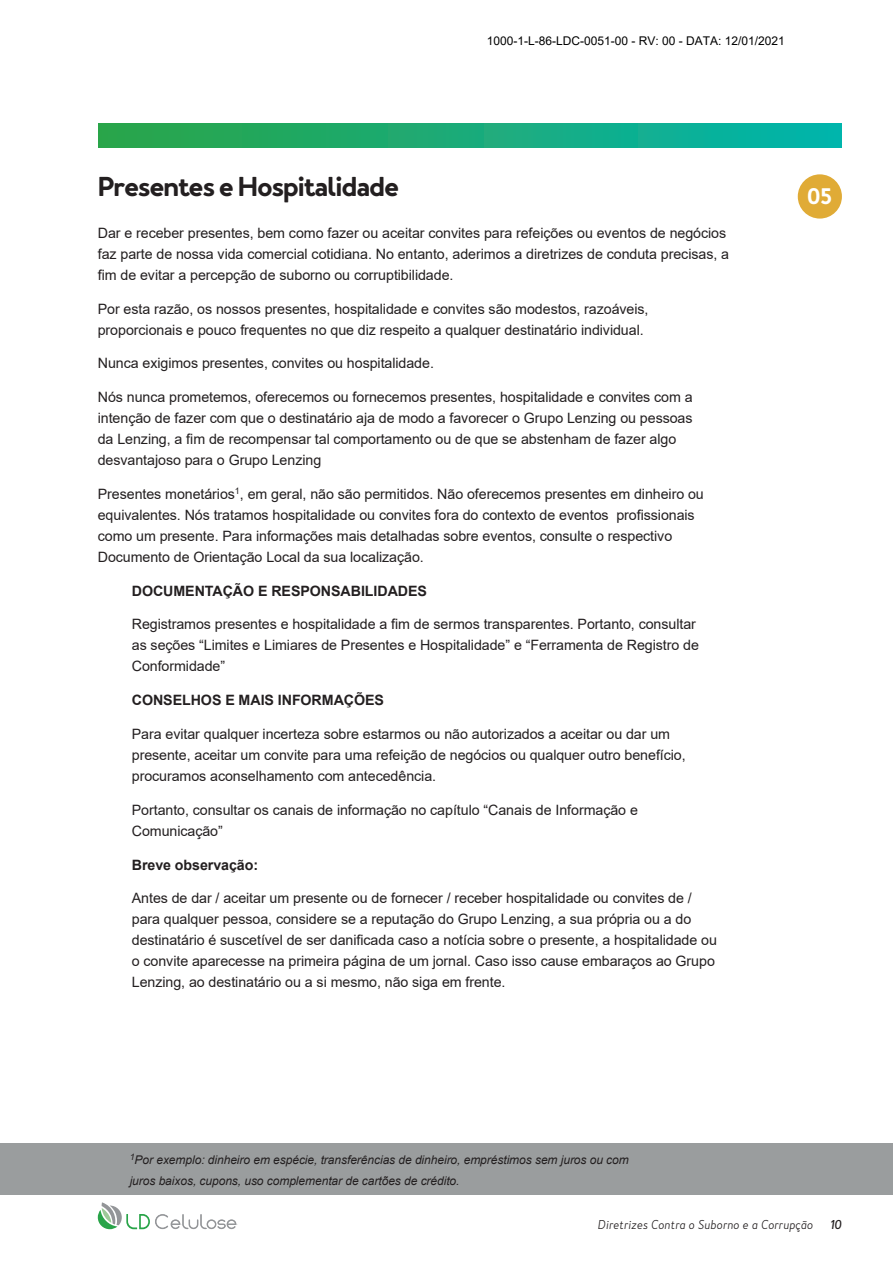
<style>
.page{position:relative;width:893px;height:1263px;background:#fff}
.page>*{position:absolute;margin:0;border:0;box-sizing:border-box;transform-origin:0 0}
.t1{font:700 25.5px "Merlo Neue Round";letter-spacing:-.03em;color:#231f20}
.t2{font:700 21px "Merlo Neue Round";color:#fff}
.t3{font:14.25px/21px "Arial";letter-spacing:-.005em;color:#231f20}
.t4{font:700 14.25px "Arial";letter-spacing:-.005em;color:#231f20}
.t5{font:italic 12px/21px "Arial";letter-spacing:-.005em;color:#231f20}
.t6{font:12px "Arial";color:#000}
.t7{font:italic 300 12px "Merlo Neue";letter-spacing:.02em;color:#231f20}
.t8{font:italic 500 12px "Merlo Neue";color:#231f20}
</style>
<div class="page">
<svg style="left:98px;top:1202px;width:138px;height:27px"></svg>
<div style="left:99px;top:123px;width:743px;height:24px;background:linear-gradient(to right,#2da447,#03b4ad)"></div>
<div style="left:798px;top:174px;width:44px;height:45px;background:#e0ab36;border-radius:50%"></div>
<div style="left:0;top:1144px;width:893px;height:51px;background:#9a9d9e"></div>
<p class="t6" style="left:487px;top:33px;width:300px">1000-1-L-86-LDC-0051-00 - RV: 00 - DATA: 12/01/2021</p>
<p class="t1" style="left:98px;top:169px;width:303px">Presentes e Hospitalidade</p>
<p class="t2" style="left:807px;top:182px;width:26px">05</p>
<p class="t3" style="left:98px;top:222px;width:633px">Dar e receber presentes, bem como fazer ou aceitar convites para refeições ou eventos de negócios faz parte de nossa vida comercial cotidiana. No entanto, aderimos a diretrizes de conduta precisas, a fim de evitar a percepção de suborno ou corruptibilidade.</p>
<p class="t3" style="left:98px;top:298px;width:552px">Por esta razão, os nossos presentes, hospitalidade e convites são modestos, razoáveis, proporcionais e pouco frequentes no que diz respeito a qualquer destinatário individual.</p>
<p class="t3" style="left:98px;top:353px;width:338px">Nunca exigimos presentes, convites ou hospitalidade.</p>
<p class="t3" style="left:98px;top:387px;width:596px">Nós nunca prometemos, oferecemos ou fornecemos presentes, hospitalidade e convites com a intenção de fazer com que o destinatário aja de modo a favorecer o Grupo Lenzing ou pessoas da Lenzing, a fim de recompensar tal comportamento ou de que se abstenham de fazer algo desvantajoso para o Grupo Lenzing</p>
<p class="t3" style="left:98px;top:483px;width:608px">Presentes monetários<sup>1</sup>, em geral, não são permitidos. Não oferecemos presentes em dinheiro ou equivalentes. Nós tratamos hospitalidade ou convites fora do contexto de eventos profissionais como um presente. Para informações mais detalhadas sobre eventos, consulte o respectivo Documento de Orientação Local da sua localização.</p>
<p class="t4" style="left:132px;top:581px;width:297px">DOCUMENTAÇÃO E RESPONSABILIDADES</p>
<p class="t3" style="left:132px;top:614px;width:569px">Registramos presentes e hospitalidade a fim de sermos transparentes. Portanto, consultar as seções “Limites e Limiares de Presentes e Hospitalidade” e “Ferramenta de Registro de<br>Conformidade”</p>
<p class="t4" style="left:132px;top:690px;width:254px">CONSELHOS E MAIS INFORMAÇÕES</p>
<p class="t3" style="left:132px;top:723px;width:555px">Para evitar qualquer incerteza sobre estarmos ou não autorizados a aceitar ou dar um presente, aceitar um convite para uma refeição de negócios ou qualquer outro benefício, procuramos aconselhamento com antecedência.</p>
<p class="t3" style="left:132px;top:799px;width:508px">Portanto, consultar os canais de informação no capítulo “Canais de Informação e<br>Comunicação”</p>
<p class="t4" style="left:132px;top:854px;width:128px">Breve observação:</p>
<p class="t3" style="left:132px;top:888px;width:587px">Antes de dar / aceitar um presente ou de fornecer / receber hospitalidade ou convites de / para qualquer pessoa, considere se a reputação do Grupo Lenzing, a sua própria ou a do destinatário é suscetível de ser danificada caso a notícia sobre o presente, a hospitalidade ou o convite aparecesse na primeira página de um jornal. Caso isso cause embaraços ao Grupo Lenzing, ao destinatário ou a si mesmo, não siga em frente.</p>
<p class="t5" style="left:130px;top:1150px;width:501px"><sup>1</sup>Por exemplo: dinheiro em espécie, transferências de dinheiro, empréstimos sem juros ou com juros baixos, cupons, uso complementar de cartões de crédito.</p>
<p class="t7" style="left:598px;top:1218px;width:217px">Diretrizes Contra o Suborno e a Corrupção</p>
<p class="t8" style="left:830px;top:1217px;width:13px">10</p>
</div>
